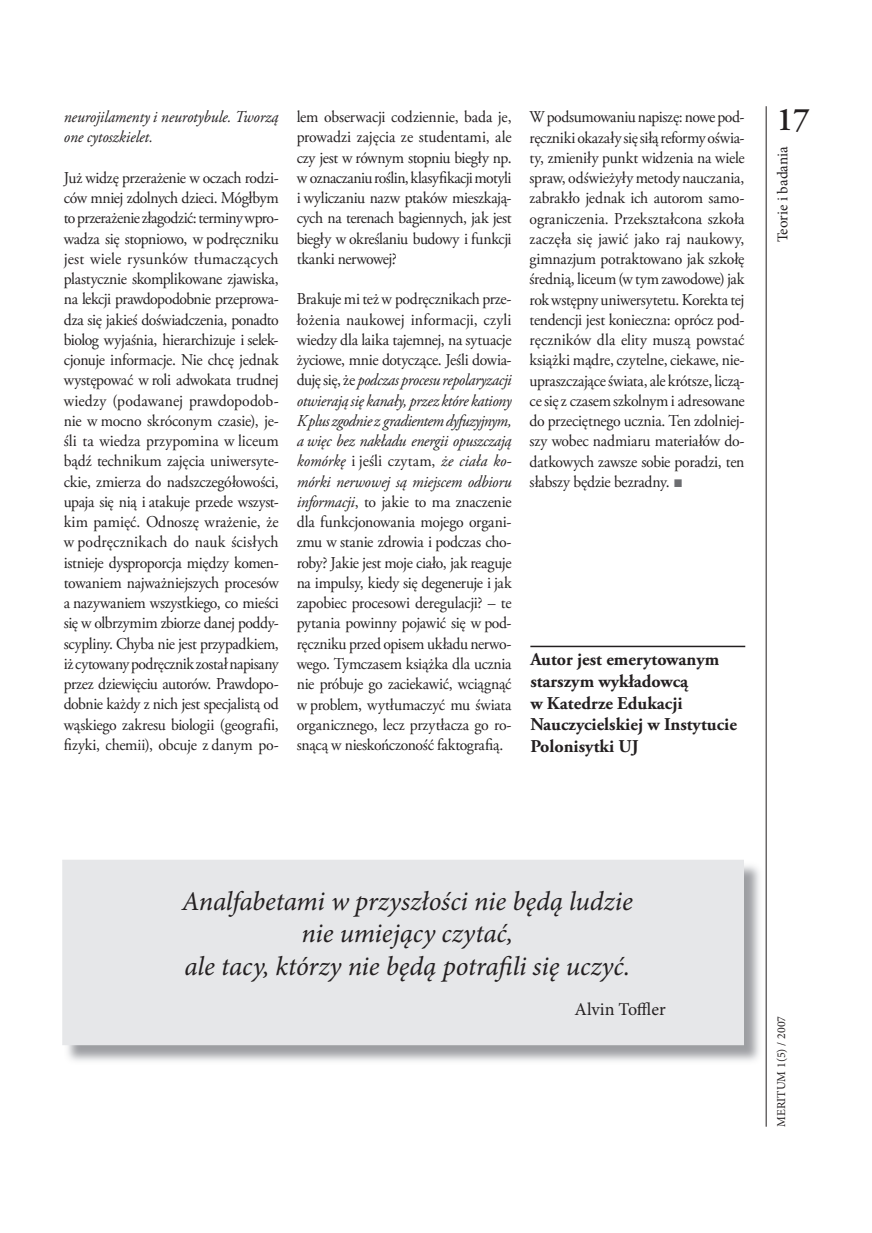
<style>
.page{position:relative;width:872px;height:1233px;background:#fff}
.page>*{position:absolute;margin:0;border:0;box-sizing:border-box;transform-origin:0 0}
.t1{font:600 33px "Adobe Garamond Pro";color:#231f20}
.t2{font:italic 27px/32.4px "Minion Pro";letter-spacing:-.005em;color:#231f20;text-align:center}
.t3{font:700 18px/21.6px "Adobe Garamond Pro";color:#231f20}
.t4{font:18px "Minion Pro";color:#231f20}
.t5{font:16.5px/20.2px "Adobe Garamond Pro";letter-spacing:-.015em;color:#231f20;text-align:justify;scale:.95 1}
.t6{font:italic 16.5px/20.2px "Adobe Garamond Pro";letter-spacing:-.005em;color:#231f20;scale:.95 1}
.t7{font:15px "Minion Pro";color:#231f20}
.t8{font:12px "Minion Pro";color:#231f20}
.s1{font-style:italic}
.s2{font-family:"Times New Roman";color:#6c6d70}
</style>
<div class="page">
<hr style="left:765px;top:106px;width:1px;height:1021px;background:#231f20">
<hr style="left:530px;top:646px;width:215px;height:1px;background:#231f20">
<img style="left:66px;top:862px;width:694px;height:199px">
<div style="left:63px;top:860px;width:680px;height:185px;background:#e6e7e9"></div>
<p class="t6" style="left:64px;top:108px;width:227px">neurojilamenty i neurotybule. Two rzą one cytoszkielet.</p>
<p class="t5" style="left:64px;top:169px;width:228px">Już widzę przerażenie w oczach rodzi&shy;ców mniej zdolnych dzieci. Mógłbym to przerażenie złagodzić: terminy wpro&shy;wadza się stopnio wo, w podręczniku jest wiele rysunków tłumaczących plastycznie skomplikowane zjawiska, na lekcji prawdopodobnie przeprowa&shy;dza się jakieś doświadczenia, ponadto biolog wyjaśnia, hierarchizuje i selek&shy;cjonuje informacje. Nie chcę jednak występować w roli adwokata trudnej wiedzy (podawanej prawdopodob&shy;nie w mocno skróconym czasie), je&shy;śli ta wiedza przypomina w liceum bądź technikum zajęcia uniwersyte&shy;ckie, zmierza do nadszczegółowości, upaja się nią i atakuje przede wszyst&shy;kim pamięć. Odnoszę wrażenie, że w podręcznikach do nauk ścisłych istnieje dysproporcja między komen&shy;towaniem najważniejszych procesów a nazywaniem wszystkiego, co mieści się w olbrzymim zbiorze danej poddy&shy;scypliny. Chyba nie jest przypadkiem, iż cytowany podręcznik został napisany przez dziewięciu autorów. Prawdopo&shy;dobnie każdy z nich jest specjalistą od wąskiego zakresu biologii (geografii, fizyki, chemii), obcuje z danym po-</p>
<p class="t5" style="left:297px;top:108px;width:228px">lem obserwacji codziennie, bada je, pro wadzi zajęcia ze studentami, ale czy jest w równym stopniu biegły np. w oznaczaniu roślin, klasyfikacji motyli i wyliczaniu nazw ptaków mieszkają&shy;cych na terenach bagiennych, jak jest biegły w określaniu budowy i funkcji tkanki nerwowej?</p>
<p class="t5" style="left:297px;top:291px;width:228px">Brakuje mi też w podręcznikach prze&shy;łożenia naukowej informa cji, czyli wiedzy dla laika tajemnej, na sytuacje życiowe, mnie doty czące. Jeśli dowia&shy;duję się, że <span class="s1">podczas procesu repolaryzacji otwierają się kanały, przez które kationy K plus zgodnie z gradientem dyfuzyj nym, a więc bez nakładu energii opuszczają komórkę</span> i jeśli czytam, <span class="s1">że ciała ko&shy;mórki nerwowej są miejscem odbioru informacji</span>, to jakie to ma znaczenie dla funkcjonowania mojego organi&shy;zmu w stanie zdrowia i podczas cho&shy;roby? Jakie jest moje ciało, jak reaguje na impulsy, kiedy się degeneruje i jak zapobiec procesowi deregulacji? – te pytania po winny pojawić się w pod&shy;ręczniku przed opisem układu nerwo&shy;wego. Tymczasem książka dla ucznia nie próbuje go zaciekawić, wciągnąć w problem, wytłumaczyć mu świata organicznego, lecz przytłacza go ro&shy;snącą w nieskończoność faktografią.</p>
<p class="t5" style="left:529px;top:108px;width:228px">W podsumowaniu napiszę: nowe pod&shy;ręczniki okazały się siłą re formy oświa&shy;ty, zmieniły punkt widzenia na wiele spraw, odświeżyły metody nauczania, zabrakło jednak ich autorom samo&shy;ograniczenia. Przekształcona szkoła zaczęła się jawić jako raj naukowy, gimnazjum potraktowano jak szkołę średnią, liceum (w tym zawodowe) jak rok wstępny uniwersytetu. Korekta tej tendencji jest konieczna: oprócz pod&shy;ręczników dla elity muszą powstać książki mądre, czytel ne, ciekawe, nie&shy;upraszczające świata, ale krótsze, liczą&shy;ce się z czasem szkolnym i adresowane do przeciętnego ucznia. Ten zdolniej&shy;szy wo bec nadmiaru materiałów do&shy;datkowych zawsze sobie poradzi, ten słabszy będzie bezradny. <span class="s2">■</span></p>
<p class="t3" style="left:530px;top:651px;width:208px">Autor jest emerytowanym starszym wykładowcą<br>w Katedrze Edukacji<br>Nauczycielskiej w Instytucie<br>Polonisytki UJ</p>
<h1 class="t1" style="left:776px;top:106px;width:35px">17</h1>
<p class="t7" style="left:776px;top:242px;width:98px;rotate:-90deg">Teorie i badania</p>
<h2 class="t2" style="left:182px;top:887px;width:452px">Analfabetami w przyszłości nie będą ludzie nie umiejący czytać,<br>ale tacy, którzy nie będą potrafili się uczyć.</h2>
<p class="t4" style="left:574px;top:1002px;width:93px">Alvin Toffler</p>
<p class="t8" style="left:776px;top:1127px;width:112px;rotate:-90deg">MERITUM 1(5) / 2007</p>
</div>
